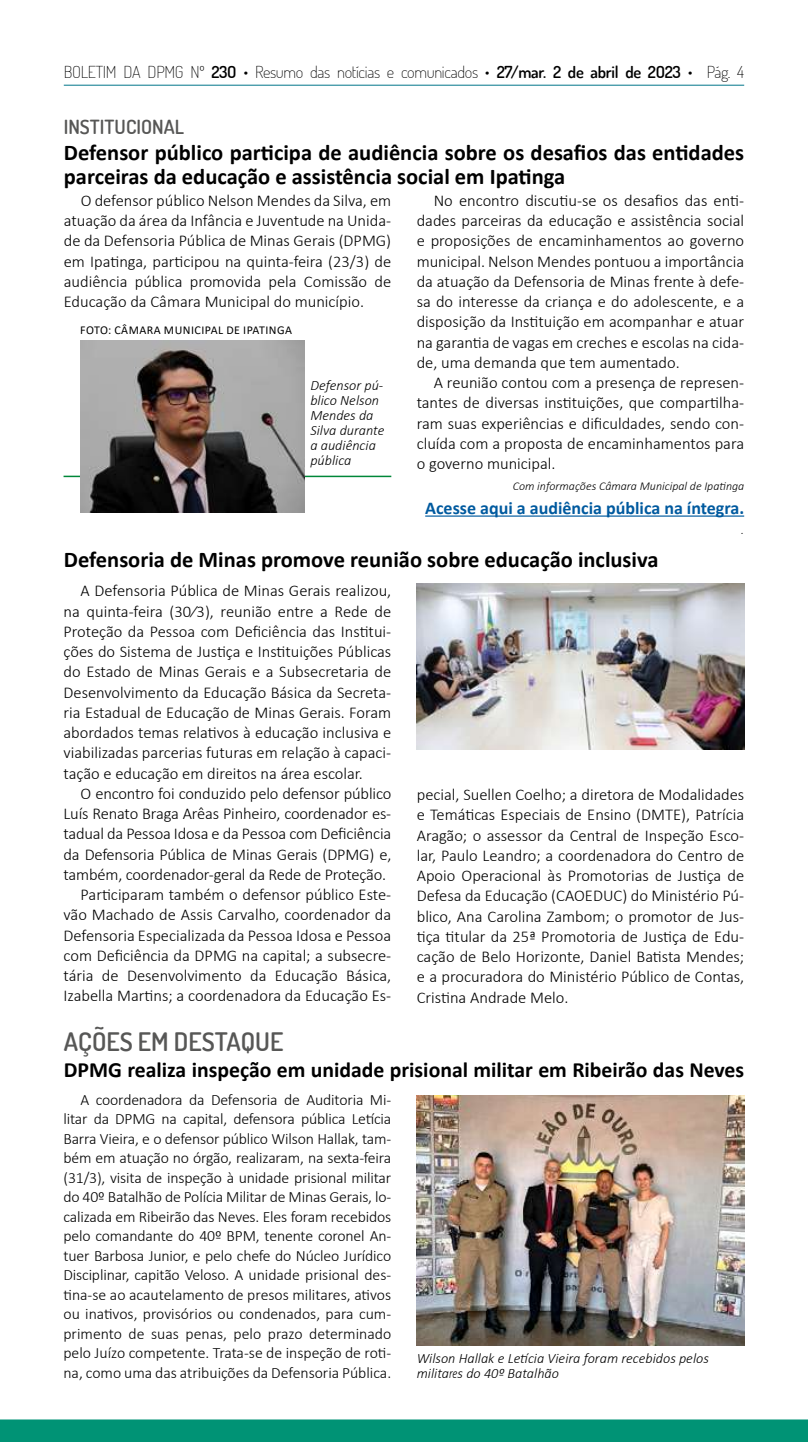
<style>
.page{position:relative;width:808px;height:1442px;background:#fff}
.page>*{position:absolute;margin:0;border:0;box-sizing:border-box;transform-origin:0 0}
.t1{font:600 25.5px "Dosis";color:#575756}
.t2{font:700 22.5px/24px "Calibri";color:#000}
.t3{font:700 21.75px "Calibri";color:#000}
.t4{font:600 19.5px "Dosis";color:#575756}
.t5{font:700 18px "Calibri";color:#005a9f}
.t6{font:300 16.5px/20.2px "Calibri";color:#000;text-align:justify}
.t7{font:200 16.5px "Dosis";letter-spacing:-.02em;color:#000}
.t8{font:300 15.75px/19.5px "Calibri";color:#000;text-align:justify}
.t9{font:italic 300 14.25px/15px "Calibri";color:#000}
.t10{font:italic 300 12px "Calibri";color:#000}
.t11{font:12px "Calibri";letter-spacing:.04em;color:#000}
.s1{font-weight:600}
</style>
<div class="page">
<div style="left:0;top:1419px;width:808px;height:22px;background:#009375"></div>
<hr style="left:64px;top:85px;width:680px;height:1px;background:#00768a">
<hr style="left:64px;top:475px;width:327px;height:2px;background:#008739">
<img style="left:81px;top:340px;width:223px;height:172px">
<img style="left:417px;top:584px;width:327px;height:165px">
<hr style="left:425px;top:515px;width:319px;height:1px;background:#005a9f">
<img style="left:417px;top:1095px;width:327px;height:250px">
<p class="t7" style="left:64px;top:61px;width:682px">BOLETIM DA DPMG Nº <span class="s1">23O</span> • Resumo das notícias e comunicados • <span class="s1">27/mar. 2 de abril de 2O23</span> • Pág. 4</p>
<p class="t4" style="left:64px;top:114px;width:122px">INSTITUCIONAL</p>
<h2 class="t2" style="left:64px;top:140px;width:682px">Defensor público participa de audiência sobre os desafios das entidades parceiras da educação e assistência social em Ipatinga</h2>
<p class="t6" style="left:417px;top:190px;width:329px;text-indent:17px">No encontro discutiu-se os desafios das enti&shy;dades parceiras da educação e assistência social e proposições de encaminhamentos ao governo municipal. Nelson Mendes pontuou a importância da atuação da Defensoria de Minas frente à defe&shy;sa do interesse da criança e do adolescente, e a disposição da Instituição em acompanhar e atuar na garantia de vagas em creches e escolas na cida&shy;de, uma demanda que tem aumentado.</p>
<p class="t6" style="left:417px;top:372px;width:329px;text-indent:17px">A reunião contou com a presença de represen&shy;tantes de diversas instituições, que compartilha&shy;ram suas experiências e dificuldades, sendo con&shy;cluída com a proposta de encaminhamentos para o governo municipal.</p>
<p class="t10" style="left:513px;top:478px;width:233px">Com informações Câmara Municipal de Ipatinga</p>
<p class="t5" style="left:425px;top:495px;width:320px">Acesse aqui a audiência pública na íntegra.</p>
<p class="t10" style="left:741px;top:523px;width:4px">.</p>
<p class="t6" style="left:64px;top:190px;width:329px;text-indent:17px">O defensor público Nelson Mendes da Silva, em atuação da área da Infância e Juventude na Unida&shy;de da Defensoria Pública de Minas Gerais (DPMG) em Ipatinga, participou na quinta-feira (23/3) de audiência pública promovida pela Comissão de Educação da Câmara Municipal do município.</p>
<p class="t11" style="left:80px;top:321px;width:213px">FOTO: CÂMARA MUNICIPAL DE IPATINGA</p>
<p class="t9" style="left:310px;top:378px;width:76px">Defensor pú&shy;blico Nelson<br>Mendes da<br>Silva durante a audiência pública</p>
<h2 class="t2" style="left:64px;top:547px;width:596px">Defensoria de Minas promove reunião sobre educação inclusiva</h2>
<p class="t6" style="left:64px;top:580px;width:329px;text-indent:17px">A Defensoria Pública de Minas Gerais realizou, na quinta-feira (30∕3), reunião entre a Rede de Proteção da Pessoa com Deficiência das Institui&shy;ções do Sistema de Justiça e Instituições Públicas do Estado de Minas Gerais e a Subsecretaria de Desenvolvimento da Educação Básica da Secreta&shy;ria Estadual de Educação de Minas Gerais. Foram abordados temas relativos à educação inclusiva e viabilizadas parcerias futuras em relação à capaci&shy;tação e educação em direitos na área escolar.</p>
<p class="t6" style="left:81px;top:783px;width:312px">O encontro foi conduzido pelo defensor público</p>
<p class="t6" style="left:64px;top:803px;width:329px">Luís Renato Braga Arêas Pinheiro, coordenador es-</p>
<p class="t6" style="left:64px;top:823px;width:329px">tadual da Pessoa Idosa e da Pessoa com Deficiência</p>
<p class="t6" style="left:64px;top:843px;width:329px">da Defensoria Pública de Minas Gerais (DPMG) e,</p>
<p class="t6" style="left:64px;top:864px;width:324px">também, coordenador-geral da Rede de Proteção.</p>
<p class="t6" style="left:81px;top:884px;width:312px">Participaram também o defensor público Este-</p>
<p class="t6" style="left:64px;top:904px;width:329px">vão Machado de Assis Carvalho, coordenador da</p>
<p class="t6" style="left:64px;top:924px;width:329px">Defensoria Especializada da Pessoa Idosa e Pessoa</p>
<p class="t6" style="left:64px;top:945px;width:329px">com Deficiência da DPMG na capital; a subsecre-</p>
<p class="t6" style="left:64px;top:965px;width:329px">tária de Desenvolvimento da Educação Básica,</p>
<p class="t6" style="left:64px;top:985px;width:329px">Izabella Martins; a coordenadora da Educação Es-</p>
<p class="t6" style="left:417px;top:784px;width:329px">pecial, Suellen Coelho; a diretora de Modalidades e Temáticas Especiais de Ensino (DMTE), Patrícia Aragão; o assessor da Central de Inspeção Esco&shy;lar, Paulo Leandro; a coordenadora do Centro de Apoio Operacional às Promotorias de Justiça de Defesa da Educação (CAOEDUC) do Ministério Pú&shy;blico, Ana Carolina Zambom; o promotor de Jus&shy;tiça titular da 25ª Promotoria de Justiça de Edu&shy;cação de Belo Horizonte, Daniel Batista Mendes; e a procuradora do Ministério Público de Contas, Cristina Andrade Melo.</p>
<h1 class="t1" style="left:64px;top:1025px;width:221px">AÇÕES EM DESTAQUE</h1>
<h3 class="t3" style="left:64px;top:1054px;width:682px">DPMG realiza inspeção em unidade prisional militar em Ribeirão das Neves</h3>
<p class="t8" style="left:63px;top:1089px;width:329px;text-indent:17px">A coordenadora da Defensoria de Auditoria Mi&shy;litar da DPMG na capital, defensora pública Letícia Barra Vieira, e o defensor público Wilson Hallak, tam&shy;bém em atuação no órgão, realizaram, na sexta-feira (31/3), visita de inspeção à unidade prisional militar do 40º Batalhão de Polícia Militar de Minas Gerais, lo&shy;calizada em Ribeirão das Neves. Eles foram recebidos pelo comandante do 40º BPM, tenente coronel An&shy;tuer Barbosa Junior, e pelo chefe do Núcleo Jurídico Disciplinar, capitão Veloso. A unidade prisional des&shy;tina-se ao acautelamento de presos militares, ativos ou inativos, provisórios ou condenados, para cum&shy;primento de suas penas, pelo prazo determinado pelo Juízo competente. Trata-se de inspeção de roti&shy;na, como uma das atribuições da Defensoria Pública.</p>
<p class="t9" style="left:417px;top:1350px;width:294px">Wilson Hallak e Letícia Vieira foram recebidos pelos militares do 40º Batalhão</p>
</div>
